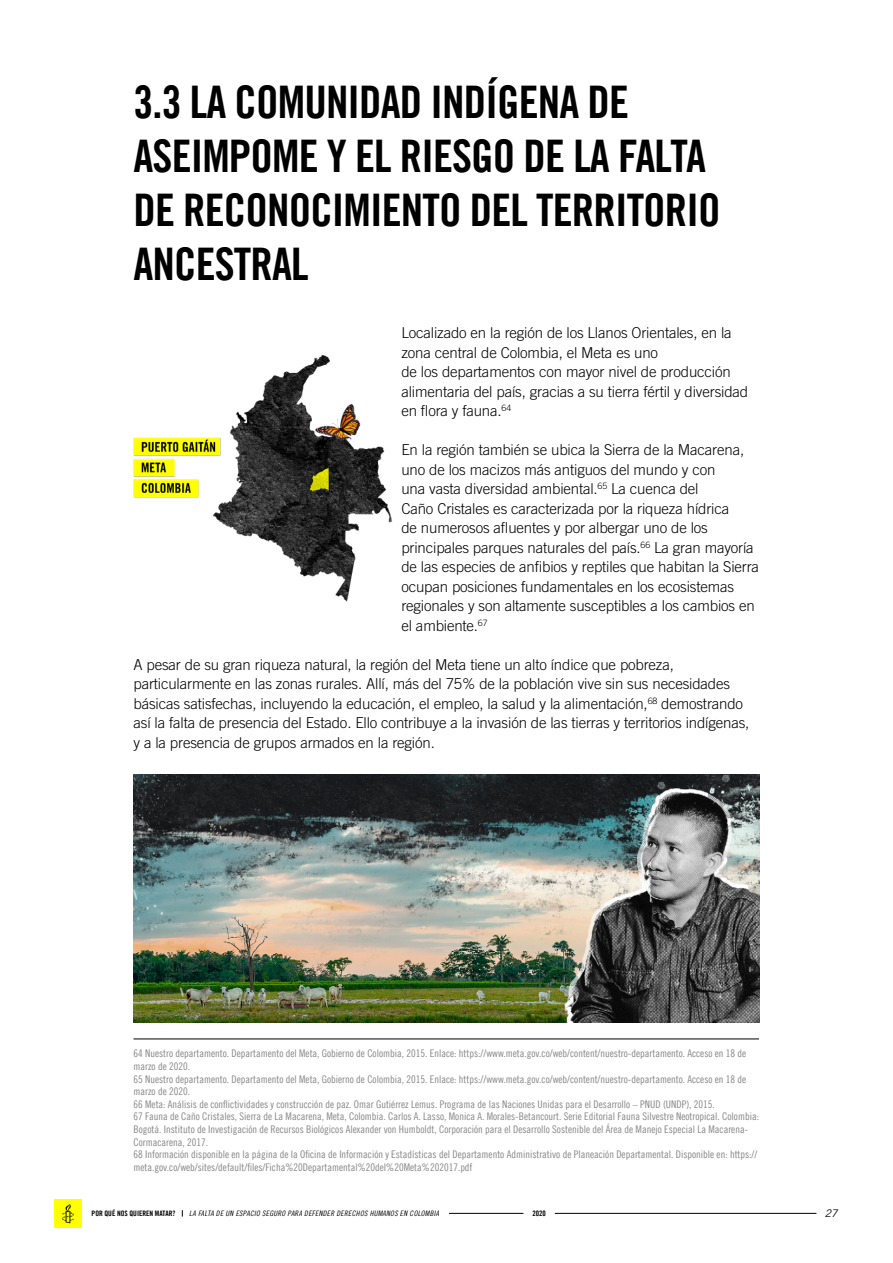
<style>
.page{position:relative;width:893px;height:1263px;background:#fff}
.page>*{position:absolute;margin:0;border:0;box-sizing:border-box;transform-origin:0 0}
.t1{font:45px/54px "Amnesty Trade Gothic Bd Cn 20";letter-spacing:-.02em;color:#000}
.t2{font:300 15px/19.5px "Amnesty Trade Gothic";letter-spacing:-.01em;color:#000}
.t3{font:10.5px/12.6px "Amnesty Trade Gothic Cn 18";color:#878787}
.t4{font:italic 10.5px "Amnesty Trade Gothic";color:#000}
.t5{font:7.5px "Amnesty Trade Gothic Cn 18 Obl";letter-spacing:.04em;color:#000}
.t6{font:7.5px "Amnesty Trade Gothic Bd Cn 20";color:#000}
</style>
<div class="page">
<hr style="left:449px;top:1213px;width:74px;height:1px;background:#000">
<hr style="left:555px;top:1213px;width:261px;height:1px;background:#000">
<img style="left:54px;top:1199px;width:28px;height:28px">
<hr style="left:134px;top:1039px;width:625px;height:1px;background:#000">
<img style="left:134px;top:774px;width:625px;height:249px">
<img style="left:133px;top:354px;width:259px;height:248px">
<h1 class="t1" style="left:134px;top:74px;width:589px">3.3 LA COMUNIDAD INDÍGENA DE<br>ASEIMPOME Y EL RIESGO DE LA FALTA<br>DE RECONOCIMIENTO DEL TERRITORIO<br>ANCESTRAL</h1>
<p class="t2" style="left:401px;top:323px;width:348px">Localizado en la región de los Llanos Orientales, en la zona central de Colombia, el Meta es uno<br>de los departamentos con mayor nivel de producción alimentaria del país, gracias a su tierra fértil y diversidad en flora y fauna.<sup>64</sup></p>
<p class="t2" style="left:401px;top:440px;width:359px">En la región también se ubica la Sierra de la Macarena, uno de los macizos más antiguos del mundo y con<br>una vasta diversidad ambiental.<sup>65</sup> La cuenca del<br>Caño Cristales es caracterizada por la riqueza hídrica<br>de numerosos afluentes y por albergar uno de los principales parques naturales del país.<sup>66</sup> La gran mayoría de las especies de anfibios y reptiles que habitan la Sierra ocupan posiciones fundamentales en los ecosistemas regionales y son altamente susceptibles a los cambios en el ambiente.<sup>67</sup></p>
<p class="t2" style="left:134px;top:654px;width:617px">A pesar de su gran riqueza natural, la región del Meta tiene un alto índice que pobreza, particularmente en las zonas rurales. Allí, más del 75% de la población vive sin sus necesidades básicas satisfechas, incluyendo la educación, el empleo, la salud y la alimentación,<sup>68</sup> demostrando así la falta de presencia del Estado. Ello contribuye a la invasión de las tierras y territorios indígenas, y a la presencia de grupos armados en la región.</p>
<p class="t3" style="left:134px;top:1047px;width:627px">64 Nuestro departamento. Departamento del Meta, Gobierno de Colombia, 2015. Enlace: https://www.meta.gov.co/web/content/nuestro-departamento. Acceso en 18 de marzo de 2020.<br>65 Nuestro departamento. Departamento del Meta, Gobierno de Colombia, 2015. Enlace: https://www.meta.gov.co/web/content/nuestro-departamento. Acceso en 18 de marzo de 2020.<br>66 Meta: Análisis de conflictividades y construcción de paz. Omar Gutiérrez Lemus. Programa de las Naciones Unidas para el Desarrollo – PNUD (UNDP), 2015.<br>67 Fauna de Caño Cristales, Sierra de La Macarena, Meta, Colombia. Carlos A. Lasso, Monica A. Morales-Betancourt. Serie Editorial Fauna Silvestre Neotropical. Colombia:<br>Bogotá. Instituto de Investigación de Recursos Biológicos Alexander von Humboldt, Corporación para el Desarrollo Sostenible del Área de Manejo Especial La Macarena-Cormacarena, 2017.<br>68 Información disponible en la página de la Oficina de Información y Estadísticas del Departamento Administrativo de Planeación Departamental. Disponible en: https:// meta.gov.co/web/sites/default/files/Ficha%20Departamental%20del%20Meta%202017.pdf</p>
<p class="t6" style="left:92px;top:1208px;width:85px">POR QUÉ NOS QUIEREN MATAR?</p>
<p class="t5" style="left:189px;top:1209px;width:251px">LA FALTA DE UN ESPACIO SEGURO PARA DEFENDER DERECHOS HUMANOS EN COLOMBIA</p>
<p class="t6" style="left:532px;top:1209px;width:15px">2020</p>
<p class="t4" style="left:825px;top:1207px;width:14px">27</p>
</div>
